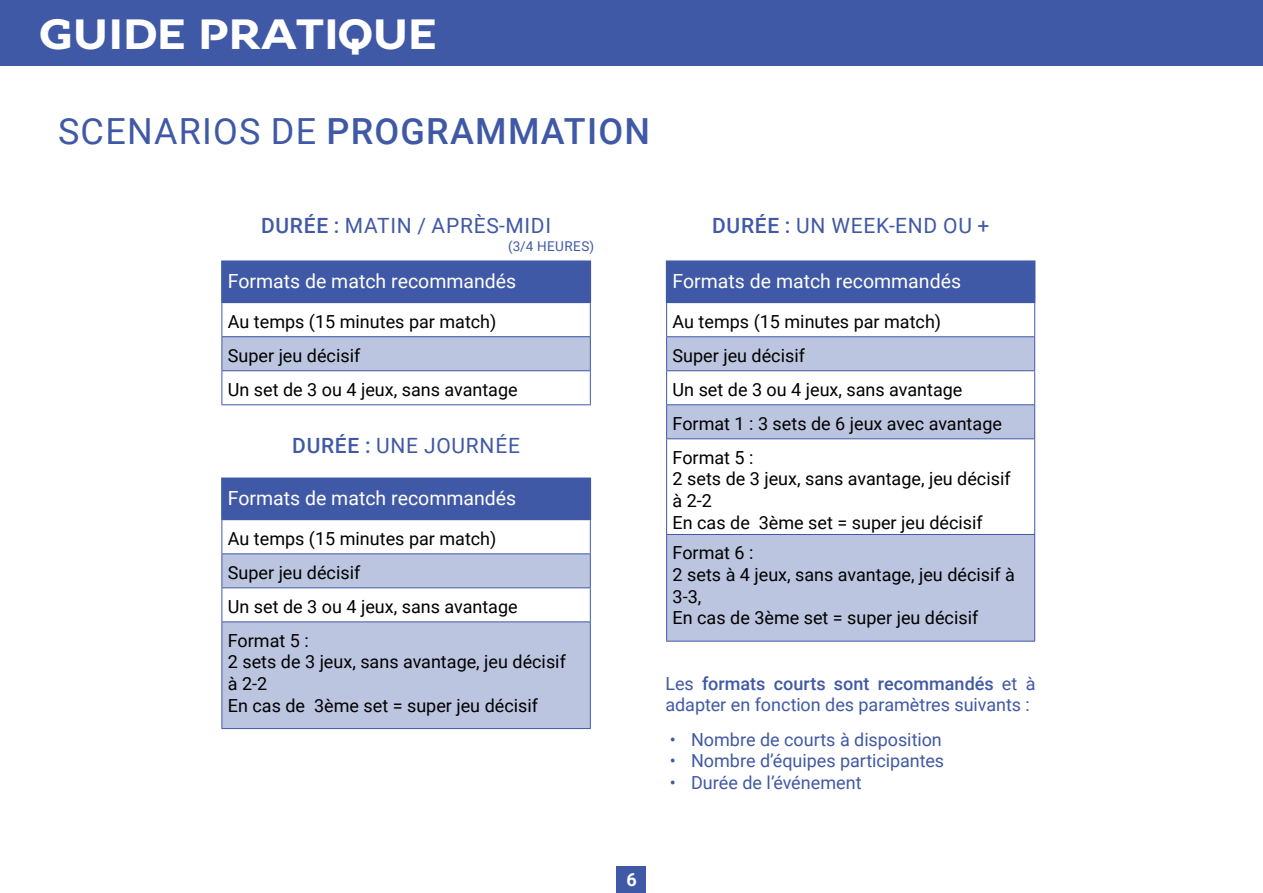
<style>
.page{position:relative;width:1263px;height:893px;background:#fff}
.page>*{position:absolute;margin:0;border:0;box-sizing:border-box;transform-origin:0 0}
.t1{font:46.5px "FF Tennis V";letter-spacing:-.01em;color:#fff}
.t2{font:500 36px "Roboto";letter-spacing:.035em;color:#4059a6}
.t3{font:21px "Roboto";letter-spacing:.035em;color:#4059a6}
.t4{font:19.5px "Roboto";color:#fff}
.t5{font:18px/34px "Roboto";color:#000}
.t6{font:18px/21.6px "Roboto";color:#4059a6}
.t7{font:700 18px "Roboto";color:#fff}
.t8{font:13.5px "Roboto";letter-spacing:.035em;color:#4059a6}
.s1{font-weight:400}
.s2{font-weight:500}
</style>
<div class="page">
<div style="left:0;top:0;width:1263px;height:66px;background:#4059a6"></div>
<div style="left:617px;top:867px;width:29px;height:26px;background:#4059a6"></div>
<div style="left:222px;top:261px;width:368px;height:41px;background:#4059a6"></div>
<div style="left:222px;top:337px;width:368px;height:34px;background:#bcc5e0"></div>
<hr style="left:221px;top:260px;width:370px;height:2px;background:#4059a6">
<hr style="left:221px;top:262px;width:2px;height:40px;background:#4059a6">
<hr style="left:590px;top:262px;width:1px;height:40px;background:#4059a6">
<hr style="left:221px;top:302px;width:370px;height:1px;background:#4059a6">
<hr style="left:221px;top:303px;width:1px;height:33px;background:#4059a6">
<hr style="left:590px;top:303px;width:1px;height:33px;background:#4059a6">
<hr style="left:221px;top:336px;width:370px;height:1px;background:#4059a6">
<hr style="left:221px;top:337px;width:1px;height:33px;background:#4059a6">
<hr style="left:590px;top:337px;width:1px;height:33px;background:#4059a6">
<hr style="left:221px;top:370px;width:370px;height:1px;background:#4059a6">
<hr style="left:221px;top:371px;width:1px;height:33px;background:#4059a6">
<hr style="left:590px;top:371px;width:1px;height:33px;background:#4059a6">
<hr style="left:221px;top:404px;width:370px;height:1px;background:#4059a6">
<div style="left:222px;top:478px;width:368px;height:41px;background:#4059a6"></div>
<svg style="left:222px;top:554px;width:368px;height:174px;fill:#bcc5e0"></svg>
<hr style="left:221px;top:477px;width:370px;height:2px;background:#4059a6">
<hr style="left:221px;top:479px;width:2px;height:40px;background:#4059a6">
<hr style="left:590px;top:479px;width:1px;height:40px;background:#4059a6">
<hr style="left:221px;top:519px;width:370px;height:1px;background:#4059a6">
<hr style="left:221px;top:520px;width:1px;height:33px;background:#4059a6">
<hr style="left:590px;top:520px;width:1px;height:33px;background:#4059a6">
<hr style="left:221px;top:553px;width:370px;height:1px;background:#4059a6">
<hr style="left:221px;top:554px;width:1px;height:33px;background:#4059a6">
<hr style="left:590px;top:554px;width:1px;height:33px;background:#4059a6">
<hr style="left:221px;top:587px;width:370px;height:1px;background:#4059a6">
<hr style="left:221px;top:588px;width:1px;height:33px;background:#4059a6">
<hr style="left:590px;top:588px;width:1px;height:33px;background:#4059a6">
<hr style="left:221px;top:621px;width:370px;height:1px;background:#4059a6">
<hr style="left:221px;top:622px;width:1px;height:106px;background:#4059a6">
<hr style="left:590px;top:622px;width:1px;height:106px;background:#4059a6">
<hr style="left:221px;top:728px;width:370px;height:1px;background:#4059a6">
<div style="left:667px;top:261px;width:368px;height:41px;background:#4059a6"></div>
<svg style="left:667px;top:337px;width:367px;height:304px;fill:#bcc5e0"></svg>
<hr style="left:666px;top:260px;width:369px;height:2px;background:#4059a6">
<hr style="left:666px;top:262px;width:1px;height:40px;background:#4059a6">
<hr style="left:666px;top:302px;width:369px;height:1px;background:#4059a6">
<hr style="left:666px;top:303px;width:1px;height:33px;background:#4059a6">
<hr style="left:1034px;top:303px;width:1px;height:33px;background:#4059a6">
<hr style="left:666px;top:336px;width:369px;height:1px;background:#4059a6">
<hr style="left:666px;top:337px;width:1px;height:33px;background:#4059a6">
<hr style="left:1034px;top:337px;width:1px;height:33px;background:#4059a6">
<hr style="left:666px;top:370px;width:369px;height:1px;background:#4059a6">
<hr style="left:666px;top:371px;width:1px;height:33px;background:#4059a6">
<hr style="left:1034px;top:371px;width:1px;height:33px;background:#4059a6">
<hr style="left:666px;top:404px;width:369px;height:1px;background:#4059a6">
<hr style="left:666px;top:405px;width:1px;height:33px;background:#4059a6">
<hr style="left:1034px;top:405px;width:1px;height:33px;background:#4059a6">
<hr style="left:666px;top:438px;width:369px;height:1px;background:#4059a6">
<hr style="left:666px;top:439px;width:1px;height:95px;background:#4059a6">
<hr style="left:1034px;top:439px;width:1px;height:95px;background:#4059a6">
<hr style="left:666px;top:534px;width:369px;height:1px;background:#4059a6">
<hr style="left:666px;top:535px;width:1px;height:106px;background:#4059a6">
<hr style="left:1034px;top:535px;width:1px;height:106px;background:#4059a6">
<hr style="left:666px;top:641px;width:369px;height:1px;background:#4059a6">
<h1 class="t1" style="left:39px;top:8px;width:400px">GUIDE PRATIQUE</h1>
<h2 class="t2" style="left:58px;top:106px;width:594px"><span class="s1">SCENARIOS DE</span> PROGRAMMATION</h2>
<p class="t3" style="left:261px;top:211px;width:292px"><span class="s2">DURÉE :</span> MATIN / APRÈS-MIDI</p>
<p class="t3" style="left:712px;top:211px;width:279px"><span class="s2">DURÉE :</span> UN WEEK-END OU +</p>
<p class="t8" style="left:508px;top:237px;width:88px">(3/4 HEURES)</p>
<p class="t4" style="left:228px;top:267px;width:290px">Formats de match recommandés</p>
<p class="t5" style="left:228px;top:303px;width:291px">Au temps (15 minutes par match)<br>Super jeu décisif<br>Un set de 3 ou 4 jeux, sans avantage</p>
<p class="t3" style="left:292px;top:431px;width:229px"><span class="s2">DURÉE :</span> UNE JOURNÉE</p>
<p class="t4" style="left:228px;top:484px;width:290px">Formats de match recommandés</p>
<p class="t5" style="left:228px;top:521px;width:291px">Au temps (15 minutes par match)<br>Super jeu décisif<br>Un set de 3 ou 4 jeux, sans avantage<br>Format 5 :</p>
<p class="t5" style="left:228px;top:650px;width:340px;line-height:21.6px">2 sets de 3 jeux, sans avantage, jeu décisif à 2-2<br>En cas de 3ème set = super jeu décisif</p>
<p class="t4" style="left:673px;top:267px;width:290px">Formats de match recommandés</p>
<p class="t5" style="left:673px;top:303px;width:331px">Au temps (15 minutes par match)<br>Super jeu décisif<br>Un set de 3 ou 4 jeux, sans avantage<br>Format 1 : 3 sets de 6 jeux avec avantage<br>Format 5 :</p>
<p class="t5" style="left:673px;top:467px;width:340px;line-height:21.6px">2 sets de 3 jeux, sans avantage, jeu décisif à 2-2<br>En cas de 3ème set = super jeu décisif</p>
<p class="t5" style="left:673px;top:541px;width:344px;line-height:21.6px">Format 6 :<br>2 sets à 4 jeux, sans avantage, jeu décisif à<br>3-3,<br>En cas de 3ème set = super jeu décisif</p>
<p class="t6" style="left:665px;top:672px;width:371px">Les <span class="s2">formats courts sont recommandés</span> et à adapter en fonction des paramètres suivants :</p>
<p class="t6" style="left:670px;top:728px;width:274px">• Nombre de courts à disposition</p>
<p class="t6" style="left:670px;top:749px;width:276px">• Nombre d’équipes participantes</p>
<p class="t6" style="left:670px;top:771px;width:193px">• Durée de l’événement</p>
<p class="t7" style="left:626px;top:867px;width:12px">6</p>
</div>
